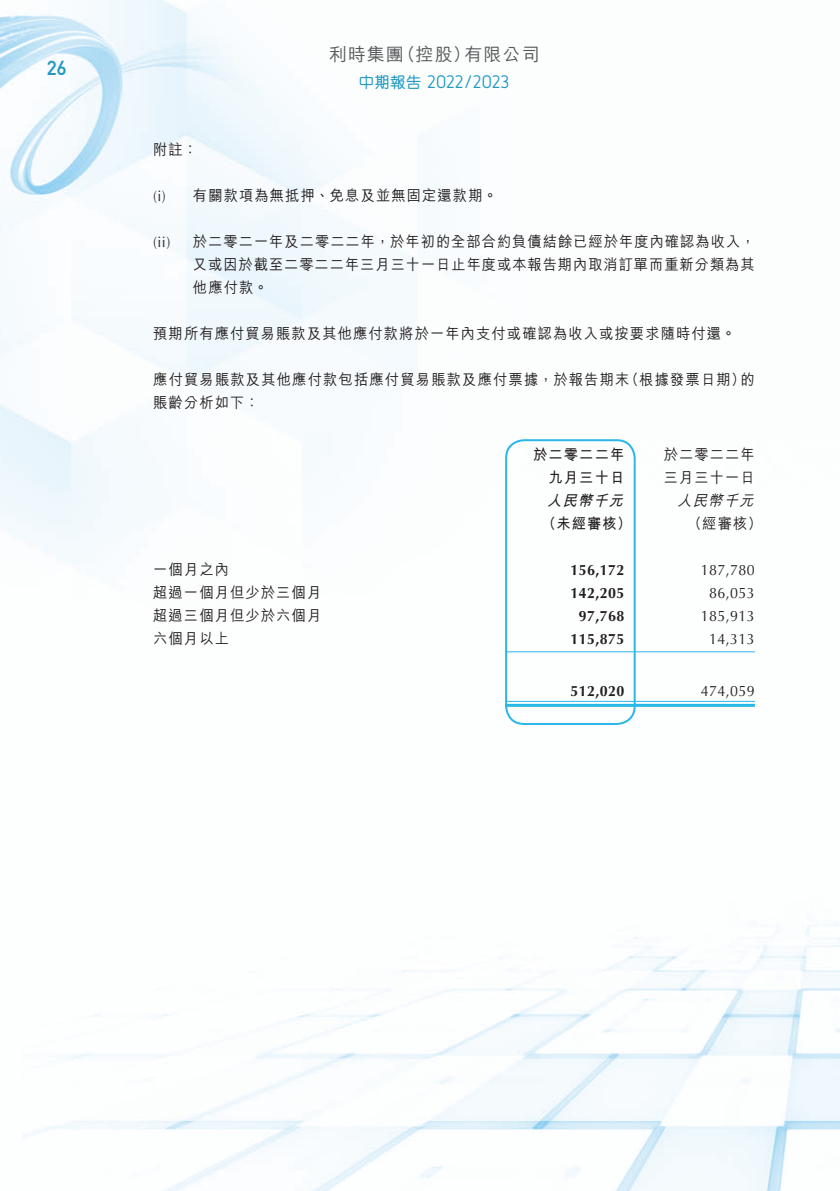
<style>
.page{position:relative;width:840px;height:1191px;background:#fff}
.page>*{position:absolute;margin:0;border:0;box-sizing:border-box;transform-origin:0 0}
.t1{font:20px "DIN Mittelschrift Std";color:#2299c2}
.t2{font:18px "Netto OT";letter-spacing:.01em;color:#2299c2}
.t3{font:500 18px "M Hei HK";letter-spacing:.06em;color:#57585a}
.t4{font:500 15px/23px "M Hei HK";letter-spacing:.08em;color:#231f20;text-align:justify;scale:.95 1}
.t5{font:15px "Optima LT Std";letter-spacing:.03em;color:#231f20;scale:.95 1}
.t6{font:700 15px "Optima LT Std";letter-spacing:.03em;color:#231f20;scale:.95 1}
.t7{font:700 15px "M Hei HK";letter-spacing:.08em;color:#231f20;scale:.95 1}
.t8{font:italic 700 15px "M Hei HK";color:#231f20;scale:.95 1}
.t9{font:italic 500 15px "M Hei HK";color:#231f20;scale:.95 1}
.s1{font-family:"M Yuen HK";font-weight:500;font-size:15.6px}
.s2{font-family:"Optima LT Std";font-weight:400}
</style>
<div class="page">
<img style="left:0;top:0;width:839px;height:1191px">
<div style="left:505px;top:439px;width:130px;height:286px;border:2px solid #29b7e8;border-radius:18px"></div>
<hr style="left:505px;top:651px;width:130px;height:1px;background:#29b7e8">
<hr style="left:635px;top:651px;width:119px;height:1px;background:#29b7e8">
<hr style="left:505px;top:701px;width:130px;height:1px;background:#29b7e8">
<hr style="left:505px;top:704px;width:130px;height:3px;background:#29b7e8">
<hr style="left:635px;top:701px;width:119px;height:1px;background:#29b7e8">
<hr style="left:635px;top:704px;width:119px;height:3px;background:#29b7e8">
<h1 class="t1" style="left:47px;top:56px;width:21px">26</h1>
<p class="t3" style="left:328px;top:42px;width:212px">利時集團（控股）有限公司</p>
<p class="t2" style="left:358px;top:72px;width:152px"><span class="s1">中期報告</span> 2O22/2O23</p>
<p class="t4" style="left:153px;top:137px;width:48px">附註：</p>
<p class="t4" style="left:153px;top:183px;width:363px"><span class="s2">(i)</span> 有關款項為無抵押、免息及並無固定還款期。</p>
<p class="t5" style="left:153px;top:233px;width:19px">(ii)</p>
<p class="t4" style="left:193px;top:229px;width:592px">於二零二一年及二零二二年，於年初的全部合約負債結餘已經於年度內確認為收入，又或因於截至二零二二年三月三十一日止年度或本報告期內取消訂單而重新分類為其他應付款。</p>
<p class="t4" style="left:153px;top:321px;width:614px">預期所有應付貿易賬款及其他應付款將於一年內支付或確認為收入或按要求隨時付還。</p>
<p class="t4" style="left:153px;top:367px;width:634px">應付貿易賬款及其他應付款包括應付貿易賬款及應付票據，於報告期末（根據發票日期）的賬齡分析如下：</p>
<p class="t7" style="left:533px;top:444px;width:97px">於二零二二年</p>
<p class="t4" style="left:663px;top:442px;width:97px">於二零二二年</p>
<p class="t7" style="left:548px;top:467px;width:81px">九月三十日</p>
<p class="t4" style="left:663px;top:465px;width:97px">三月三十一日</p>
<p class="t8" style="left:546px;top:490px;width:87px">人民幣千元</p>
<p class="t9" style="left:677px;top:490px;width:87px">人民幣千元</p>
<p class="t7" style="left:541px;top:513px;width:96px">（未經審核）</p>
<p class="t4" style="left:687px;top:511px;width:80px">（經審核）</p>
<p class="t4" style="left:153px;top:557px;width:81px">一個月之內</p>
<p class="t6" style="left:570px;top:561px;width:58px">156,172</p>
<p class="t5" style="left:700px;top:561px;width:58px">187,780</p>
<p class="t4" style="left:153px;top:580px;width:178px">超過一個月但少於三個月</p>
<p class="t6" style="left:570px;top:584px;width:58px">142,205</p>
<p class="t5" style="left:708px;top:584px;width:49px">86,053</p>
<p class="t4" style="left:153px;top:603px;width:178px">超過三個月但少於六個月</p>
<p class="t6" style="left:578px;top:607px;width:49px">97,768</p>
<p class="t5" style="left:700px;top:607px;width:58px">185,913</p>
<p class="t4" style="left:153px;top:626px;width:81px">六個月以上</p>
<p class="t6" style="left:570px;top:630px;width:58px">115,875</p>
<p class="t5" style="left:708px;top:630px;width:49px">14,313</p>
<p class="t6" style="left:570px;top:682px;width:58px">512,020</p>
<p class="t5" style="left:700px;top:682px;width:58px">474,059</p>
</div>
